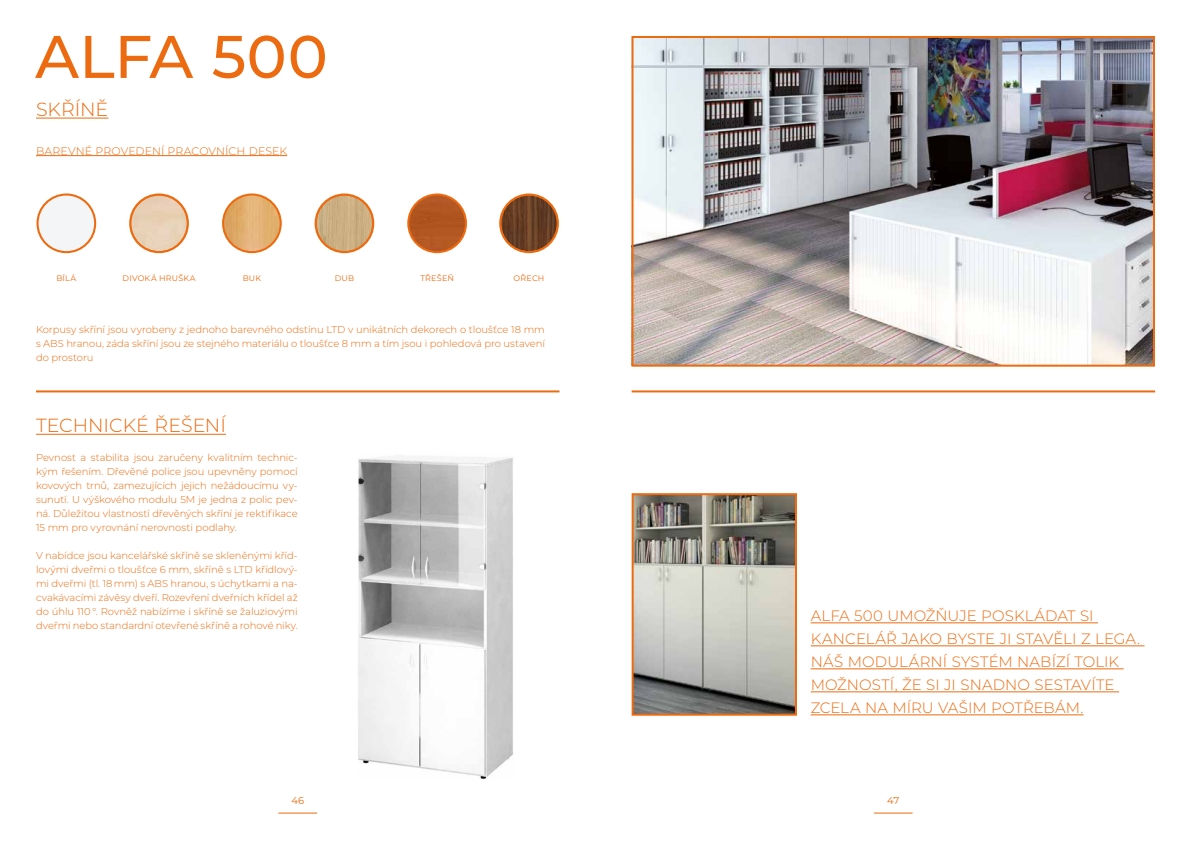
<style>
.page{position:relative;width:1191px;height:842px;background:#fff}
.page>*{position:absolute;margin:0;border:0;box-sizing:border-box;transform-origin:0 0}
.t1{font:500 60px "Montserrat";color:#ed6b10}
.t2{font:300 19px "Montserrat";color:#ed6b10}
.t3{font:300 15px/23px "Montserrat";letter-spacing:.005em;color:#ed6b10}
.t4{font:300 11px "Montserrat";letter-spacing:.005em;color:#ed6b10}
.t5{font:300 10px/14px "Montserrat";letter-spacing:-.005em;color:#ed6b10;text-align:justify}
.t6{font:10px "Montserrat";color:#ed6b10}
.t7{font:8px "Montserrat";letter-spacing:.03em;color:#ed6b10}
</style>
<div class="page">
<hr style="left:278px;top:812px;width:39px;height:1px;background:#ed6b10">
<hr style="left:874px;top:812px;width:38px;height:1px;background:#ed6b10">
<hr style="left:36px;top:118px;width:72px;height:1px;background:#ed6b10">
<hr style="left:36px;top:390px;width:523px;height:2px;background:#ed6b10">
<img style="left:358px;top:457px;width:155px;height:322px">
<hr style="left:36px;top:434px;width:190px;height:1px;background:#ed6b10">
<hr style="left:631px;top:390px;width:524px;height:2px;background:#ed6b10">
<img style="left:634px;top:39px;width:518px;height:325px">
<div style="left:631px;top:36px;width:524px;height:331px;border:2px solid #ed6b10"></div>
<hr style="left:810px;top:622px;width:288px;height:1px;background:#ed6b10">
<hr style="left:810px;top:645px;width:334px;height:1px;background:#ed6b10">
<hr style="left:810px;top:668px;width:313px;height:1px;background:#ed6b10">
<hr style="left:810px;top:691px;width:309px;height:1px;background:#ed6b10">
<hr style="left:810px;top:714px;width:273px;height:1px;background:#ed6b10">
<hr style="left:36px;top:155px;width:251px;height:1px;background:#ed6b10">
<img style="left:634px;top:496px;width:160px;height:217px">
<div style="left:631px;top:493px;width:166px;height:223px;border:2px solid #ed6b10"></div>
<div style="left:38px;top:195px;width:57px;height:57px;background:#f4f5f6;border-radius:29px"></div>
<div style="left:36px;top:193px;width:60px;height:60px;border:2px solid #ed6b10;border-radius:50%"></div>
<svg style="left:130px;top:196px;width:58px;height:56px"></svg>
<div style="left:129px;top:193px;width:60px;height:60px;border:2px solid #ed6b10;border-radius:50%"></div>
<svg style="left:317px;top:196px;width:56px;height:56px;background:#d5b58b"></svg>
<div style="left:314px;top:193px;width:60px;height:60px;border:2px solid #ed6b10;border-radius:50%"></div>
<img style="left:223px;top:196px;width:58px;height:56px">
<div style="left:222px;top:193px;width:60px;height:60px;border:2px solid #ed6b10;border-radius:50%"></div>
<img style="left:408px;top:196px;width:58px;height:56px">
<div style="left:407px;top:193px;width:60px;height:60px;border:2px solid #ed6b10;border-radius:50%"></div>
<svg style="left:500px;top:196px;width:58px;height:56px"></svg>
<div style="left:499px;top:193px;width:60px;height:60px;border:2px solid #ed6b10;border-radius:50%"></div>
<h1 class="t1" style="left:35px;top:15px;width:294px">ALFA 500</h1>
<h2 class="t2" style="left:36px;top:97px;width:74px">SKŘÍNĚ</h2>
<p class="t4" style="left:36px;top:143px;width:253px">BAREVNÉ PROVEDENÍ PRACOVNÍCH DESEK</p>
<p class="t7" style="left:56px;top:272px;width:21px">BÍLÁ</p>
<p class="t7" style="left:122px;top:272px;width:75px">DIVOKÁ HRUŠKA</p>
<p class="t7" style="left:243px;top:272px;width:20px">BUK</p>
<p class="t7" style="left:335px;top:272px;width:21px">DUB</p>
<p class="t7" style="left:420px;top:272px;width:35px">TŘEŠEŇ</p>
<p class="t7" style="left:513px;top:272px;width:32px">OŘECH</p>
<p class="t5" style="left:36px;top:322px;width:510px">Korpusy skříní jsou vyrobeny z jednoho barevného odstínu LTD v unikátních dekorech o tloušťce 18 mm s ABS hranou, záda skříní jsou ze stejného materiálu o tloušťce 8 mm a tím jsou i pohledová pro ustavení do prostoru</p>
<h2 class="t2" style="left:36px;top:413px;width:191px">TECHNICKÉ ŘEŠENÍ</h2>
<p class="t5" style="left:36px;top:450px;width:263px">Pevnost a stabilita jsou zaručeny kvalitním technic&shy;kým řešením. Dřevěné police jsou upevněny pomocí kovových trnů, zamezujících jejich nežádoucímu vy&shy;sunutí. U výškového modulu 5M je jedna z polic pev&shy;ná. Důležitou vlastností dřevěných skříní je rektifikace 15 mm pro vyrovnání nerovnosti podlahy.</p>
<p class="t5" style="left:36px;top:548px;width:263px">V nabídce jsou kancelářské skříně se skleněnými kříd&shy;lovými dveřmi o tloušťce 6 mm, skříně s LTD křídlový&shy;mi dveřmi (tl. 18 mm) s ABS hranou, s úchytkami a na&shy;cvakávacími závěsy dveří. Rozevření dveřních křídel až do úhlu 110 °. Rovněž nabízíme i skříně se žaluziovými dveřmi nebo standardní otevřené skříně a rohové niky.</p>
<h3 class="t3" style="left:810px;top:604px;width:331px">ALFA 500 UMOŽŇUJE POSKLÁDAT SI KANCELÁŘ JAKO BYSTE JI STAVĚLI Z LEGA.<br>NÁŠ MODULÁRNÍ SYSTÉM NABÍZÍ TOLIK MOŽNOSTÍ, ŽE SI JI SNADNO SESTAVÍTE ZCELA NA MÍRU VAŠIM POTŘEBÁM.</h3>
<p class="t6" style="left:291px;top:794px;width:14px">46</p>
<p class="t6" style="left:887px;top:794px;width:13px">47</p>
</div>
